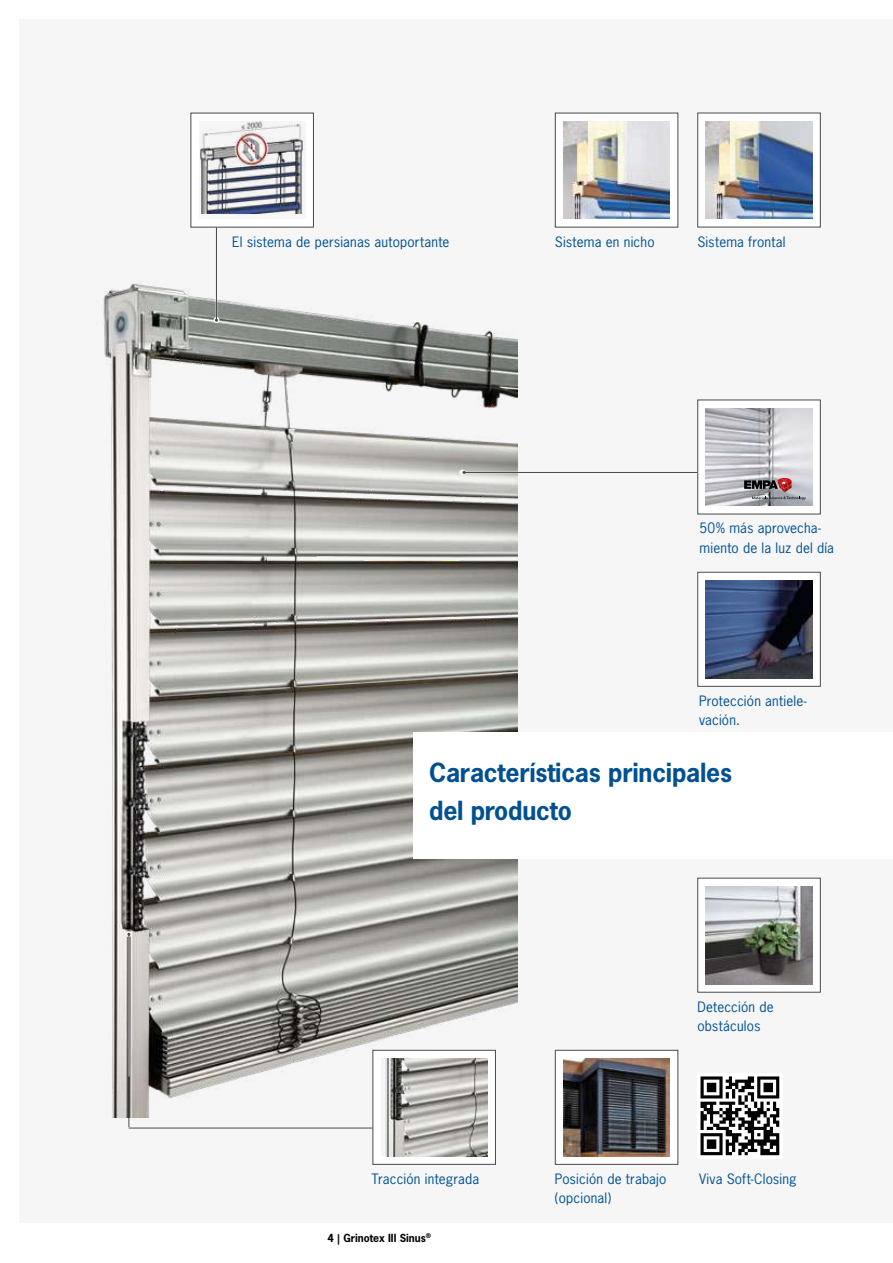
<style>
.page{position:relative;width:893px;height:1263px;background:#fff}
.page>*{position:absolute;margin:0;border:0;box-sizing:border-box;transform-origin:0 0}
.t1{font:700 24.75px/38.2px "News Gothic";letter-spacing:-.01em;color:#005092}
.t2{font:13.5px/19.2px "News Gothic";letter-spacing:.015em;color:#005092}
.t3{font:700 10.5px "News Gothic";color:#000}
</style>
<div class="page">
<div style="left:19px;top:19px;width:874px;height:1203px;background:#f6f6f6"></div>
<img style="left:103px;top:282px;width:414px;height:836px">
<div style="left:190px;top:113px;width:124px;height:114px;background:#fff"></div>
<div style="left:199px;top:121px;width:106px;height:98px;background:#f6f6f6"></div>
<img style="left:200px;top:121px;width:103px;height:92px">
<hr style="left:216px;top:227px;width:1px;height:93px;background:#4a4a49">
<svg style="left:213px;top:317px;width:6px;height:6px"></svg>
<div style="left:555px;top:113px;width:123px;height:114px;background:#fff"></div>
<img style="left:563px;top:121px;width:107px;height:98px">
<div style="left:697px;top:113px;width:124px;height:114px;background:#fff;border:1px solid #4a4a49"></div>
<img style="left:706px;top:121px;width:106px;height:98px">
<div style="left:697px;top:400px;width:124px;height:114px;background:#fff;border:1px solid #4a4a49"></div>
<img style="left:706px;top:408px;width:106px;height:98px">
<hr style="left:464px;top:472px;width:233px;height:1px;background:#4a4a49">
<svg style="left:459px;top:469px;width:7px;height:6px"></svg>
<svg style="left:744px;top:478px;width:62px;height:22px"></svg>
<div style="left:697px;top:572px;width:124px;height:115px;background:#fff;border:1px solid #4a4a49"></div>
<img style="left:706px;top:580px;width:106px;height:98px">
<div style="left:555px;top:1050px;width:123px;height:115px;background:#fff;border:1px solid #4a4a49"></div>
<img style="left:563px;top:1058px;width:107px;height:98px">
<div style="left:372px;top:1050px;width:124px;height:115px;background:#fff;border:1px solid #4a4a49"></div>
<img style="left:385px;top:1058px;width:102px;height:98px">
<hr style="left:128px;top:934px;width:2px;height:142px;background:#f6f6f6">
<hr style="left:129px;top:934px;width:1px;height:194px;background:#4a4a49">
<svg style="left:126px;top:931px;width:6px;height:6px"></svg>
<div style="left:697px;top:878px;width:124px;height:114px;background:#fff;border:1px solid #4a4a49"></div>
<img style="left:706px;top:886px;width:106px;height:98px">
<svg style="left:700px;top:1076px;width:80px;height:80px"></svg>
<svg style="left:700px;top:1076px;width:79px;height:79px"></svg>
<hr style="left:127px;top:1127px;width:242px;height:2px;background:#f6f6f6">
<hr style="left:129px;top:1128px;width:243px;height:1px;background:#4a4a49">
<div style="left:414px;top:732px;width:479px;height:127px;background:#fff"></div>
<p class="t2" style="left:232px;top:232px;width:219px">El sistema de persianas autoportante</p>
<p class="t2" style="left:555px;top:232px;width:101px">Sistema en nicho</p>
<p class="t2" style="left:697px;top:232px;width:90px">Sistema frontal</p>
<p class="t2" style="left:699px;top:519px;width:136px">50% más aprovecha&shy;miento de la luz del día</p>
<p class="t2" style="left:699px;top:691px;width:109px">Protección antiele&shy;vación.</p>
<h1 class="t1" style="left:429px;top:753px;width:304px">Características principales del producto</h1>
<p class="t2" style="left:372px;top:1169px;width:109px">Tracción integrada</p>
<p class="t3" style="left:327px;top:1231px;width:105px">4 | Grinotex III -Sinus<sup>®</sup></p>
<p class="t2" style="left:697px;top:997px;width:78px">Detección de obstáculos</p>
<p class="t2" style="left:555px;top:1169px;width:113px">Posición de trabajo (opcional)</p>
<p class="t2" style="left:699px;top:1169px;width:99px">Viva Soft-Closing</p>
</div>
